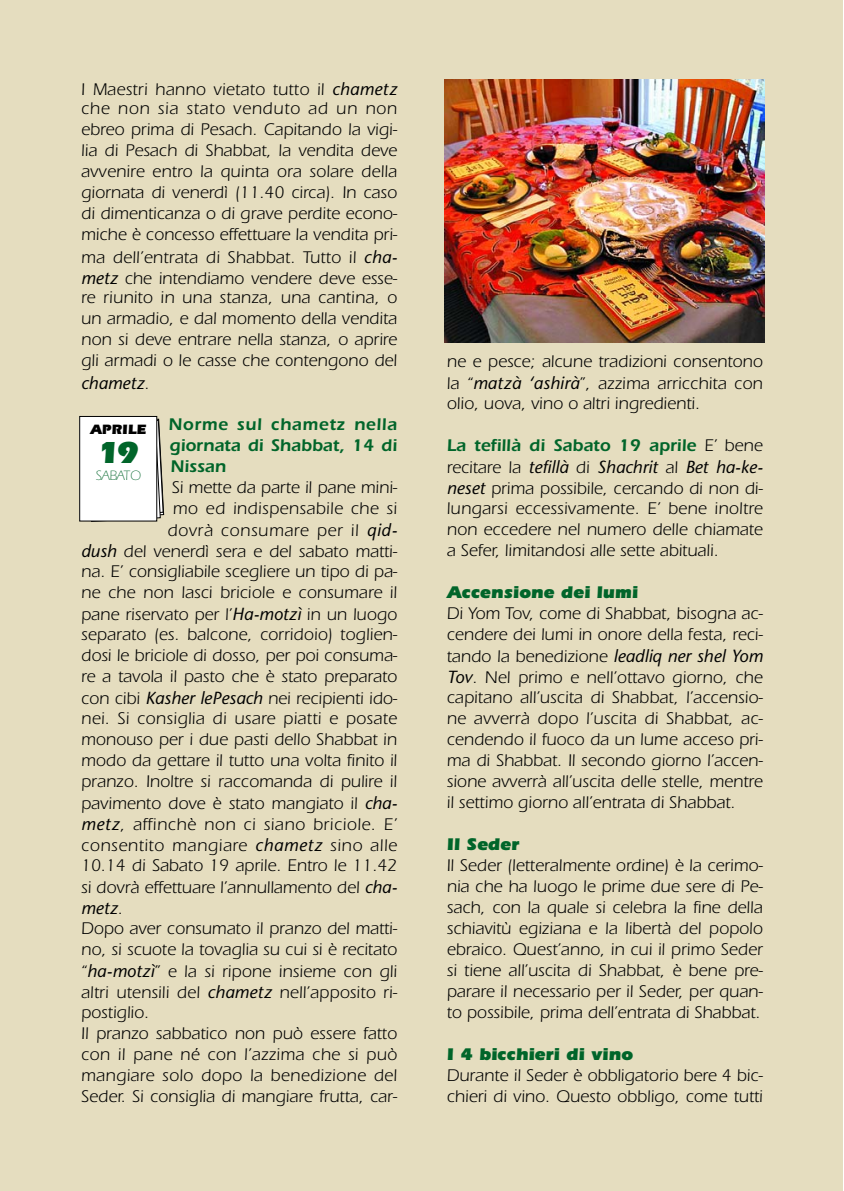
<style>
.page{position:relative;width:844px;height:1191px;background:#fff}
.page>*{position:absolute;margin:0;border:0;box-sizing:border-box;transform-origin:0 0}
.t1{font:900 31.5px "Itc Eras";color:#01652a}
.t2{font:17.5px/21px "Itc Eras";color:#000;text-align:justify}
.t3{font:600 17.5px/21px "Itc Eras";color:#01652a;text-align:justify}
.t4{font:italic 17.5px "Stone Sans";color:#000}
.t5{font:900 17.5px "Itc Eras";color:#01652a}
.t6{font:900 14px "Itc Eras";color:#000}
.t7{font:300 14px "Itc Eras";letter-spacing:-.01em;color:#01652a}
.s1{font-family:"Stone Sans";font-style:italic}
.s2{font-family:"Itc Eras";font-style:normal}
.s3{font-weight:400;color:#000}
</style>
<div class="page">
<div style="left:0;top:1px;width:842px;height:1190px;background:#e5ddbf"></div>
<img style="left:444px;top:80px;width:320px;height:263px">
<svg style="left:83px;top:418px;width:81px;height:104px"></svg>
<div style="left:80px;top:416px;width:77px;height:105px;background:#fff"></div>
<div style="left:79px;top:416px;width:78px;height:105px;border:1px solid #000"></div>
<p class="t2" style="left:81px;top:78px;width:317px">I Maestri hanno vietato tutto il <span class="s1">chametz </span>che non sia stato venduto ad un non ebreo prima di Pesach. Capitando la vigi&shy;lia di Pesach di Shabbat, la vendita deve avvenire entro la quinta ora solare della giornata di venerdì (11.40 circa). In caso di dimenticanza o di grave perdite econo&shy;miche è concesso effettuare la vendita pri&shy;ma dell’entrata di Shabbat. Tutto il <span class="s1">cha&shy;metz</span> che intendiamo vendere deve esse&shy;re riunito in una stanza, una cantina, o un armadio, e dal momento della vendita non si deve entrare nella stanza, o aprire gli armadi o le casse che contengono del</p>
<p class="t4" style="left:81px;top:372px;width:70px">chametz<span class="s2">.</span></p>
<p class="t3" style="left:168px;top:413px;width:230px">Norme sul chametz nella giornata di Shabbat, 14 di Nissan</p>
<p class="t2" style="left:81px;top:476px;width:317px;text-align:right">Si mette da parte il pane mini-<br>mo ed indispensabile che si<br>dovrà consumare per il <span class="s1">qid-<br>dush</span> del venerdì sera e del sabato matti&shy;na. E’ consigliabile scegliere un tipo di pa&shy;ne che non lasci briciole e consumare il pane riservato per l’<span class="s1">Ha-motzì</span> in un luogo</p>
<p class="t2" style="left:81px;top:623px;width:318px">separato (es. balcone, corridoio) toglien&shy;dosi le briciole di dosso, per poi consuma&shy;re a tavola il pasto che è stato preparato con cibi <span class="s1">Kasher lePesach</span> nei recipienti ido-</p>
<p class="t2" style="left:81px;top:707px;width:317px">nei. Si consiglia di usare piatti e posate monouso per i due pasti dello Shabbat in modo da gettare il tutto una volta finito il pranzo. Inoltre si raccomanda di pulire il pavimento dove è stato mangiato il <span class="s1">cha&shy;metz</span>, affinchè non ci siano briciole. E’ consentito mangiare <span class="s1">chametz</span> sino alle 10.14 di Sabato 19 aprile. Entro le 11.42</p>
<p class="t2" style="left:81px;top:876px;width:317px">si dovrà effettuare l’annullamento del <span class="s1">cha-</span></p>
<p class="t4" style="left:81px;top:897px;width:43px">metz<span class="s2">.</span></p>
<p class="t2" style="left:81px;top:917px;width:317px;text-align:left">Dopo aver consumato il pranzo del matti&shy;no, si scuote la tovaglia su cui si è recitato “<span class="s1">ha-motzì</span>” e la si ripone insieme con gli altri utensili del <span class="s1">chametz</span> nell’apposito ri&shy;postiglio.<br>Il pranzo sabbatico non può essere fatto con il pane né con l’azzima che si può mangiare solo dopo la benedizione del Seder. Si consiglia di mangiare frutta, car-</p>
<p class="t6" style="left:90px;top:421px;width:58px">APRILE</p>
<h1 class="t1" style="left:98px;top:434px;width:42px">19</h1>
<p class="t7" style="left:96px;top:467px;width:47px">SABATO</p>
<p class="t2" style="left:446px;top:350px;width:317px;line-height:22.2px">ne e pesce; alcune tradizioni consentono la “<span class="s1">matzà ‘ashirà</span>”, azzima arricchita con</p>
<p class="t2" style="left:446px;top:392px;width:255px">olio, uova, vino o altri ingredienti.</p>
<p class="t3" style="left:446px;top:434px;width:317px">La tefillà di Sabato 19 aprile <span class="s3">E’ bene</span></p>
<p class="t4" style="left:446px;top:456px;width:317px"><span class="s2">recitare la</span> tefillà <span class="s2">di</span> Shachrit <span class="s2">al</span> Bet ha-ke-</p>
<p class="t2" style="left:446px;top:478px;width:317px"><span class="s1">neset</span> prima possibile, cercando di non di&shy;lungarsi eccessivamente. E’ bene inoltre non eccedere nel numero delle chiamate a Sefer, limitandosi alle sette abituali.</p>
<p class="t5" style="left:446px;top:582px;width:193px">Accensione dei lumi</p>
<p class="t2" style="left:446px;top:602px;width:318px">Di Yom Tov, come di Shabbat, bisogna ac&shy;cendere dei lumi in onore della festa, reci&shy;tando la benedizione <span class="s1">leadliq ner shel Yom Tov</span>. Nel primo e nell’ottavo giorno, che capitano all’uscita di Shabbat, l’accensio&shy;ne avverrà dopo l’uscita di Shabbat, ac&shy;cendendo il fuoco da un lume acceso pri&shy;ma di Shabbat. Il secondo giorno l’accen&shy;sione avverrà all’uscita delle stelle, mentre il settimo giorno all’entrata di Shabbat.</p>
<p class="t5" style="left:446px;top:834px;width:74px">Il Seder</p>
<p class="t2" style="left:446px;top:854px;width:318px">Il Seder (letteralmente ordine) è la cerimo&shy;nia che ha luogo le prime due sere di Pe&shy;sach, con la quale si celebra la fine della schiavitù egiziana e la libertà del popolo ebraico. Quest’anno, in cui il primo Seder si tiene all’uscita di Shabbat, è bene pre&shy;parare il necessario per il Seder, per quan&shy;to possibile, prima dell’entrata di Shabbat.</p>
<p class="t5" style="left:446px;top:1044px;width:188px">I 4 bicchieri di vino</p>
<p class="t2" style="left:446px;top:1064px;width:317px">Durante il Seder è obbligatorio bere 4 bic&shy;chieri di vino. Questo obbligo, come tutti</p>
</div>
